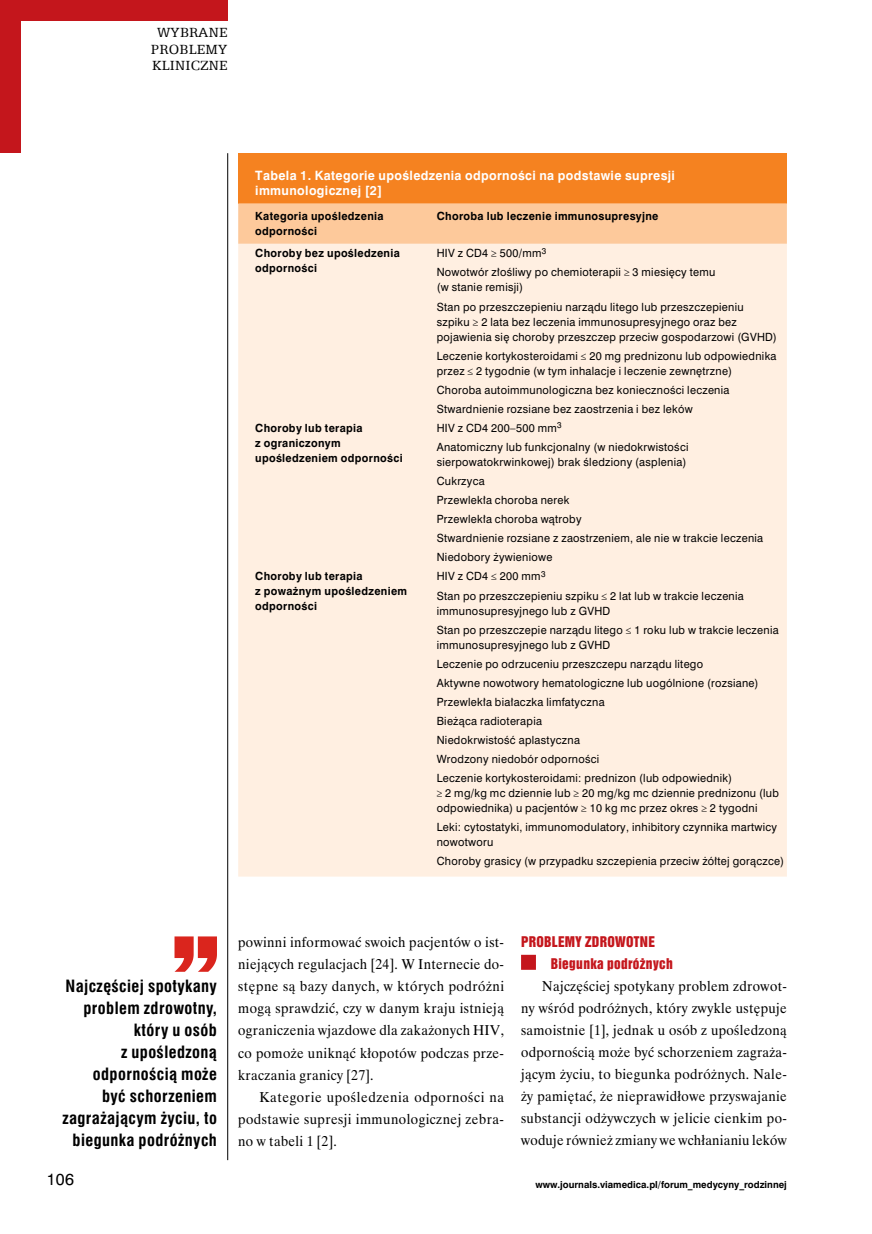
<style>
.page{position:relative;width:872px;height:1234px;background:#fff}
.page>*{position:absolute;margin:0;border:0;box-sizing:border-box;transform-origin:0 0}
._88_notka{font:700 16.5px/21.9px "Swis 721 Cn EU";letter-spacing:.025em;color:#000;text-align:right}
.t1{font:15px/16.5px "Egyptian 505 EU";letter-spacing:.015em;color:#000;text-align:center}
.t2{font:15px "Swis 721 PL";color:#000}
._072_-_Tekst_-_nastę{font:14.25px/22px "Time Ibis EE";letter-spacing:.03em;color:#000;text-align:justify;scale:.95 1}
._082_-_Śródtytuł_2_p{font:13.5px "Swis 921 EU";letter-spacing:.025em;color:#c4161c}
._081_-_Śródtytuł_1_k{font:13.5px "Swis 921 EU";letter-spacing:.025em;color:#c4161c}
.T1_-_Tabela_-_tytuł{font:700 12px/15px "Swis 721 PL";letter-spacing:.03em;color:#fff}
.T3_-_Tabela_-_tekst{font:10.5px/15px "Swis 721 PL";letter-spacing:.03em;color:#000}
.T3_-_Tabela_-_tekst-2{font:700 10.5px/15px "Swis 721 PL";letter-spacing:.03em;color:#000}
.T2_-_Tabela_-_nagłów{font:700 10.5px/15px "Swis 721 PL";letter-spacing:.03em;color:#000}
.t3{font:700 9px "Swis 721 PL";color:#000}
</style>
<div class="page">
<hr style="left:227px;top:153px;width:1px;height:1006px;background:#000">
<div style="left:0;top:0;width:227px;height:21px;background:#c4161c"></div>
<div style="left:0;top:0;width:21px;height:153px;background:#c4161c"></div>
<svg style="left:174px;top:936px;width:43px;height:35px"></svg>
<div style="left:521px;top:954px;width:15px;height:15px;background:#c4161c"></div>
<div style="left:238px;top:153px;width:549px;height:50px;background:#f58220"></div>
<div style="left:238px;top:203px;width:549px;height:41px;background:#fdc99b"></div>
<div style="left:238px;top:244px;width:549px;height:632px;background:#ffefe1"></div>
<h2 class="t1" style="left:151px;top:24px;width:78px">WYBRANE<br>PROBLEMY<br>KLINICZNE</h2>
<p class="T1_-_Tabela_-_tytuł" style="left:255px;top:168px;width:421px">Tabela 1. Kategorie upośledzenia odporności na podstawie supresji immunologicznej [2]</p>
<p class="T2_-_Tabela_-_nagłów" style="left:255px;top:209px;width:130px">Kategoria upośledzenia odporności</p>
<p class="T2_-_Tabela_-_nagłów" style="left:437px;top:209px;width:223px">Choroba lub leczenie immunosupresyjne</p>
<p class="T3_-_Tabela_-_tekst-2" style="left:255px;top:246px;width:146px">Choroby bez upośledzenia odporności</p>
<p class="T3_-_Tabela_-_tekst" style="left:437px;top:246px;width:111px">HIV z CD4 ≥ 500/mm<sup>3</sup></p>
<p class="T3_-_Tabela_-_tekst" style="left:437px;top:265px;width:280px">Nowotwór złośliwy po chemioterapii ≥ 3 miesięcy temu (w stanie remisji)</p>
<p class="T3_-_Tabela_-_tekst" style="left:437px;top:299px;width:342px">Stan po przeszczepieniu narządu litego lub przeszczepieniu szpiku ≥ 2 lata bez leczenia immunosupresyjnego oraz bez pojawienia się choroby przeszczep przeciw gospodarzowi (GVHD)</p>
<p class="T3_-_Tabela_-_tekst" style="left:437px;top:348px;width:341px">Leczenie kortykosteroidami ≤ 20 mg prednizonu lub odpowiednika przez ≤ 2 tygodnie (w tym inhalacje i leczenie zewnętrzne)</p>
<p class="T3_-_Tabela_-_tekst" style="left:437px;top:382px;width:294px">Choroba autoimmunologiczna bez konieczności leczenia</p>
<p class="T3_-_Tabela_-_tekst" style="left:437px;top:401px;width:258px">Stwardnienie rozsiane bez zaostrzenia i bez leków</p>
<p class="T3_-_Tabela_-_tekst-2" style="left:255px;top:420px;width:149px">Choroby lub terapia<br>z ograniczonym upośledzeniem odporności</p>
<p class="T3_-_Tabela_-_tekst" style="left:437px;top:420px;width:126px">HIV z CD4 200–500 mm<sup>3</sup></p>
<p class="T3_-_Tabela_-_tekst" style="left:437px;top:439px;width:253px">Anatomiczny lub funkcjonalny (w niedokrwistości sierpowatokrwinkowej) brak śledziony (asplenia)</p>
<p class="T3_-_Tabela_-_tekst" style="left:437px;top:473px;width:50px">Cukrzyca</p>
<p class="T3_-_Tabela_-_tekst" style="left:437px;top:492px;width:134px">Przewlekła choroba nerek</p>
<p class="T3_-_Tabela_-_tekst" style="left:437px;top:511px;width:146px">Przewlekła choroba wątroby</p>
<p class="T3_-_Tabela_-_tekst" style="left:437px;top:530px;width:328px">Stwardnienie rozsiane z zaostrzeniem, ale nie w trakcie leczenia</p>
<p class="T3_-_Tabela_-_tekst" style="left:437px;top:549px;width:117px">Niedobory żywieniowe</p>
<p class="T3_-_Tabela_-_tekst-2" style="left:255px;top:568px;width:153px">Choroby lub terapia<br>z poważnym upośledzeniem odporności</p>
<p class="T3_-_Tabela_-_tekst" style="left:437px;top:568px;width:110px">HIV z CD4 ≤ 200 mm<sup>3</sup></p>
<p class="T3_-_Tabela_-_tekst" style="left:437px;top:587px;width:309px">Stan po przeszczepieniu szpiku ≤ 2 lat lub w trakcie leczenia immunosupresyjnego lub z GVHD</p>
<p class="T3_-_Tabela_-_tekst" style="left:437px;top:622px;width:343px">Stan po przeszczepie narządu litego ≤ 1 roku lub w trakcie leczenia immunosupresyjnego lub z GVHD</p>
<p class="T3_-_Tabela_-_tekst" style="left:437px;top:656px;width:268px">Leczenie po odrzuceniu przeszczepu narządu litego</p>
<p class="T3_-_Tabela_-_tekst" style="left:437px;top:675px;width:323px">Aktywne nowotwory hematologiczne lub uogólnione (rozsiane)</p>
<p class="T3_-_Tabela_-_tekst" style="left:437px;top:694px;width:169px">Przewlekła białaczka limfatyczna</p>
<p class="T3_-_Tabela_-_tekst" style="left:437px;top:713px;width:107px">Bieżąca radioterapia</p>
<p class="T3_-_Tabela_-_tekst" style="left:437px;top:732px;width:145px">Niedokrwistość aplastyczna</p>
<p class="T3_-_Tabela_-_tekst" style="left:437px;top:751px;width:164px">Wrodzony niedobór odporności</p>
<p class="T3_-_Tabela_-_tekst" style="left:437px;top:770px;width:344px">Leczenie kortykosteroidami: prednizon (lub odpowiednik)<br>≥ 2 mg/kg mc dziennie lub ≥ 20 mg/kg mc dziennie prednizonu (lub odpowiednika) u pacjentów ≥ 10 kg mc przez okres ≥ 2 tygodni</p>
<p class="T3_-_Tabela_-_tekst" style="left:437px;top:819px;width:342px">Leki: cytostatyki, immunomodulatory, inhibitory czynnika martwicy nowotworu</p>
<p class="T3_-_Tabela_-_tekst" style="left:437px;top:853px;width:349px">Choroby grasicy (w przypadku szczepienia przeciw żółtej gorączce)</p>
<p class="_88_notka" style="left:62px;top:975px;width:156px">Najczęściej spotykany problem zdrowotny, który u osób<br>z upośledzoną odpornością może<br>być schorzeniem zagrażającym życiu, to biegunka podróżnych</p>
<p class="_072_-_Tekst_-_nastę" style="left:238px;top:930px;width:281px">powinni informować swoich pacjentów o ist&shy;niejących regulacjach [24]. W Internecie do&shy;stępne są bazy danych, w których podróżni mogą sprawdzić, czy w danym kraju istnieją ograniczenia wjazdowe dla zakażonych HIV, co pomoże uniknąć kłopotów podczas prze&shy;kraczania granicy [27].</p>
<p class="_072_-_Tekst_-_nastę" style="left:238px;top:1085px;width:281px;text-indent:21px">Kategorie upośledzenia odporności na podstawie supresji immunologicznej zebra&shy;no w tabeli 1 [2].</p>
<p class="_081_-_Śródtytuł_1_k" style="left:521px;top:932px;width:135px">PROBLEMY ZDROWOTNE</p>
<p class="_082_-_Śródtytuł_2_p" style="left:551px;top:954px;width:123px">Biegunka podróżnych</p>
<p class="_072_-_Tekst_-_nastę" style="left:521px;top:974px;width:281px;text-indent:21px">Najczęściej spotykany problem zdrowot&shy;ny wśród podróżnych, który zwykle ustępuje samoistnie [1], jednak u osób z upośledzoną odpornością może być schorzeniem zagraża&shy;jącym życiu, to biegunka podróżnych. Nale&shy;ży pamiętać, że nieprawidłowe przyswajanie substancji odżywczych w jelicie cienkim po&shy;woduje również zmiany we wchłanianiu leków</p>
<h2 class="t2" style="left:47px;top:1169px;width:29px">106</h2>
<p class="t3" style="left:535px;top:1178px;width:253px">www.journals.viamedica.pl/forum_medycyny_rodzinnej</p>
</div>
